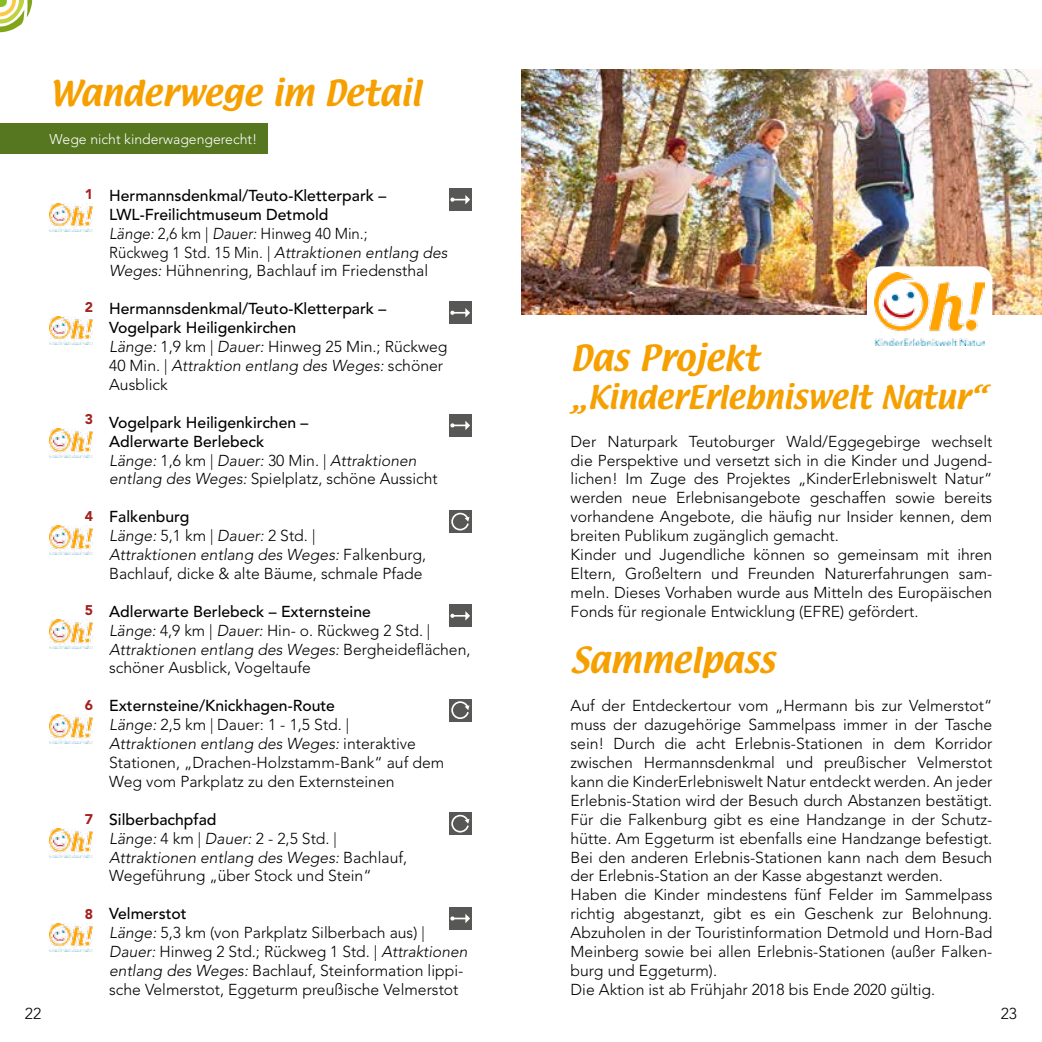
<style>
.page{position:relative;width:1042px;height:1042px;background:#fff}
.page>*{position:absolute;margin:0;border:0;box-sizing:border-box;transform-origin:0 0}
.t1{font:31.5px "Lucida Big Cas Dem Ita";color:#f6a000}
.t2{font:28.88px "Lucida Big Cas Dem Ita";color:#f6a000}
.t3{font:300 15.75px/18.9px "Avenir LT Pro";color:#000}
.t4{font:500 15.75px/18.9px "Avenir LT Pro";color:#000}
.t5{font:300 15.75px/18.9px "Avenir LT Pro";color:#000;scale:.95 1}
.t6{font:300 14px "Avenir LT Pro";color:#fff}
.t7{font:900 14px "Avenir LT Pro";color:#a42220}
.s1{font-weight:500}
.s2{font-style:italic}
.s3{font-weight:300;font-style:italic}
.s4{font-weight:300}
</style>
<div class="page">
<img style="left:521px;top:69px;width:521px;height:245px">
<div style="left:0;top:123px;width:267px;height:31px;background:#567620"></div>
<div style="left:449px;top:189px;width:22px;height:22px;background:#575756"></div>
<svg style="left:450px;top:195px;width:20px;height:9px"></svg>
<div style="left:449px;top:302px;width:22px;height:22px;background:#575756"></div>
<svg style="left:450px;top:308px;width:20px;height:9px"></svg>
<div style="left:449px;top:414px;width:22px;height:23px;background:#575756"></div>
<svg style="left:450px;top:421px;width:20px;height:9px"></svg>
<div style="left:449px;top:605px;width:22px;height:22px;background:#575756"></div>
<svg style="left:450px;top:611px;width:20px;height:9px"></svg>
<div style="left:449px;top:510px;width:22px;height:23px;background:#575756"></div>
<svg style="left:451px;top:512px;width:19px;height:19px"></svg>
<div style="left:449px;top:699px;width:22px;height:22px;background:#575756"></div>
<svg style="left:451px;top:701px;width:19px;height:18px"></svg>
<div style="left:449px;top:812px;width:22px;height:23px;background:#575756"></div>
<svg style="left:451px;top:814px;width:19px;height:19px"></svg>
<div style="left:449px;top:907px;width:22px;height:22px;background:#575756"></div>
<svg style="left:450px;top:914px;width:20px;height:9px"></svg>
<div style="left:867px;top:266px;width:125px;height:86px;background:#fff;border-radius:15px"></div>
<img style="left:874px;top:272px;width:110px;height:74px">
<img style="left:50px;top:203px;width:42px;height:29px">
<img style="left:50px;top:316px;width:42px;height:29px">
<img style="left:50px;top:429px;width:42px;height:28px">
<img style="left:50px;top:526px;width:42px;height:28px">
<img style="left:50px;top:620px;width:42px;height:28px">
<img style="left:50px;top:828px;width:42px;height:29px">
<img style="left:50px;top:923px;width:42px;height:29px">
<img style="left:50px;top:715px;width:42px;height:28px">
<svg style="left:0;top:0;width:33px;height:33px"></svg>
<h1 class="t1" style="left:50px;top:68px;width:373px">Wanderwege im Detail</h1>
<p class="t6" style="left:50px;top:130px;width:209px">Wege nicht kinderwagengerecht!</p>
<p class="t7" style="left:85px;top:186px;width:10px">1</p>
<p class="t7" style="left:85px;top:298px;width:10px">2</p>
<p class="t7" style="left:85px;top:411px;width:10px">3</p>
<p class="t7" style="left:85px;top:508px;width:10px">4</p>
<p class="t7" style="left:85px;top:602px;width:10px">5</p>
<p class="t7" style="left:85px;top:697px;width:10px">6</p>
<p class="t7" style="left:85px;top:811px;width:10px">7</p>
<p class="t7" style="left:85px;top:905px;width:10px">8</p>
<p class="t5" style="left:109px;top:186px;width:358px"><span class="s1">Hermannsdenkmal/Teuto-Kletterpark – LWL-Freilichtmuseum Detmold<br></span><span class="s2">Länge:</span> 2,6 km | <span class="s2">Dauer:</span> Hinweg 40 Min.;<br>Rückweg 1 Std. 15 Min. | <span class="s2">Attraktionen entlang des Weges:</span> Hühnenring, Bachlauf im Friedensthal</p>
<p class="t4" style="left:109px;top:300px;width:340px">Hermannsdenkmal/Teuto-Kletterpark – Vogelpark Heiligenkirchen<br><span class="s3">Länge:</span> <span class="s4">1,9 km |</span> <span class="s3">Dauer:</span> <span class="s4">Hinweg 25 Min.; Rückweg 40 Min. |</span> <span class="s3">Attraktion entlang des Weges:</span> <span class="s4">schöner Ausblick</span></p>
<p class="t4" style="left:109px;top:413px;width:330px">Vogelpark Heiligenkirchen –<br>Adlerwarte Berlebeck<br><span class="s3">Länge:</span> <span class="s4">1,6 km |</span> <span class="s3">Dauer:</span> <span class="s4">30 Min. |</span> <span class="s3">Attraktionen entlang des Weges:</span> <span class="s4">Spielplatz, schöne Aussicht</span></p>
<p class="t3" style="left:109px;top:507px;width:318px"><span class="s1">Falkenburg<br></span><span class="s2">Länge:</span> 5,1 km | <span class="s2">Dauer:</span> 2 Std. |<br><span class="s2">Attraktionen entlang des Weges:</span> Falkenburg,<br>Bachlauf, dicke &amp; alte Bäume, schmale Pfade</p>
<p class="t3" style="left:109px;top:602px;width:363px"><span class="s1">Adlerwarte Berlebeck – Externsteine<br></span><span class="s2">Länge:</span> 4,9 km | <span class="s2">Dauer:</span> Hin- o. Rückweg 2 Std. | <span class="s2">Attraktionen entlang des Weges:</span> Bergheideflächen, schöner Ausblick, Vogeltaufe</p>
<p class="t3" style="left:109px;top:696px;width:337px"><span class="s1">Externsteine/Knickhagen-Route<br></span><span class="s2">Länge:</span> 2,5 km | Dauer: 1 - 1,5 Std. |<br><span class="s2">Attraktionen entlang des Weges:</span> interaktive Stationen, „Drachen-Holzstamm-Bank“ auf dem Weg vom Parkplatz zu den Externsteinen</p>
<p class="t3" style="left:109px;top:810px;width:299px"><span class="s1">Silberbachpfad<br></span><span class="s2">Länge:</span> 4 km | <span class="s2">Dauer:</span> 2 - 2,5 Std. |<br><span class="s2">Attraktionen entlang des Weges:</span> Bachlauf,<br>Wegeführung „über Stock und Stein“</p>
<p class="t3" style="left:109px;top:904px;width:360px"><span class="s1">Velmerstot<br></span><span class="s2">Länge:</span> 5,3 km (von Parkplatz Silberbach aus) | <span class="s2">Dauer:</span> Hinweg 2 Std.; Rückweg 1 Std. | <span class="s2">Attraktionen entlang des Weges:</span> Bachlauf, Steinformation lippi&shy;sche Velmerstot, Eggeturm preußische Velmerstot</p>
<h1 class="t1" style="left:570px;top:333px;width:190px">Das Projekt</h1>
<h2 class="t2" style="left:570px;top:374px;width:417px">„KinderErlebniswelt Natur“</h2>
<p class="t3" style="left:570px;top:432px;width:423px">Der Naturpark Teutoburger Wald/Eggegebirge wechselt die Perspektive und versetzt sich in die Kinder und Jugend&shy;lichen! Im Zuge des Projektes „KinderErlebniswelt Natur“ werden neue Erlebnisangebote geschaffen sowie bereits vorhandene Angebote, die häufig nur Insider kennen, dem breiten Publikum zugänglich gemacht.<br>Kinder und Jugendliche können so gemeinsam mit ihren Eltern, Großeltern und Freunden Naturerfahrungen sam&shy;meln. Dieses Vorhaben wurde aus Mitteln des Europäischen Fonds für regionale Entwicklung (EFRE) gefördert.</p>
<h1 class="t1" style="left:570px;top:635px;width:206px">Sammelpass</h1>
<p class="t3" style="left:570px;top:696px;width:423px">Auf der Entdeckertour vom „Hermann bis zur Velmerstot“ muss der dazugehörige Sammelpass immer in der Tasche sein! Durch die acht Erlebnis-Stationen in dem Korridor zwischen Hermannsdenkmal und preußischer Velmerstot kann die KinderErlebniswelt Natur entdeckt werden. An jeder Erlebnis-Station wird der Besuch durch Abstanzen bestätigt.<br>Für die Falkenburg gibt es eine Handzange in der Schutz&shy;hütte. Am Eggeturm ist ebenfalls eine Handzange befestigt.<br>Bei den anderen Erlebnis-Stationen kann nach dem Besuch der Erlebnis-Station an der Kasse abgestanzt werden.<br>Haben die Kinder mindestens fünf Felder im Sammelpass richtig abgestanzt, gibt es ein Geschenk zur Belohnung.<br>Abzuholen in der Touristinformation Detmold und Horn-Bad Meinberg sowie bei allen Erlebnis-Stationen (außer Falken&shy;burg und Eggeturm).<br>Die Aktion ist ab Frühjahr 2018 bis Ende 2020 gültig.</p>
<p class="t3" style="left:25px;top:1004px;width:18px">22</p>
<p class="t3" style="left:1001px;top:1004px;width:18px">23</p>
</div>
